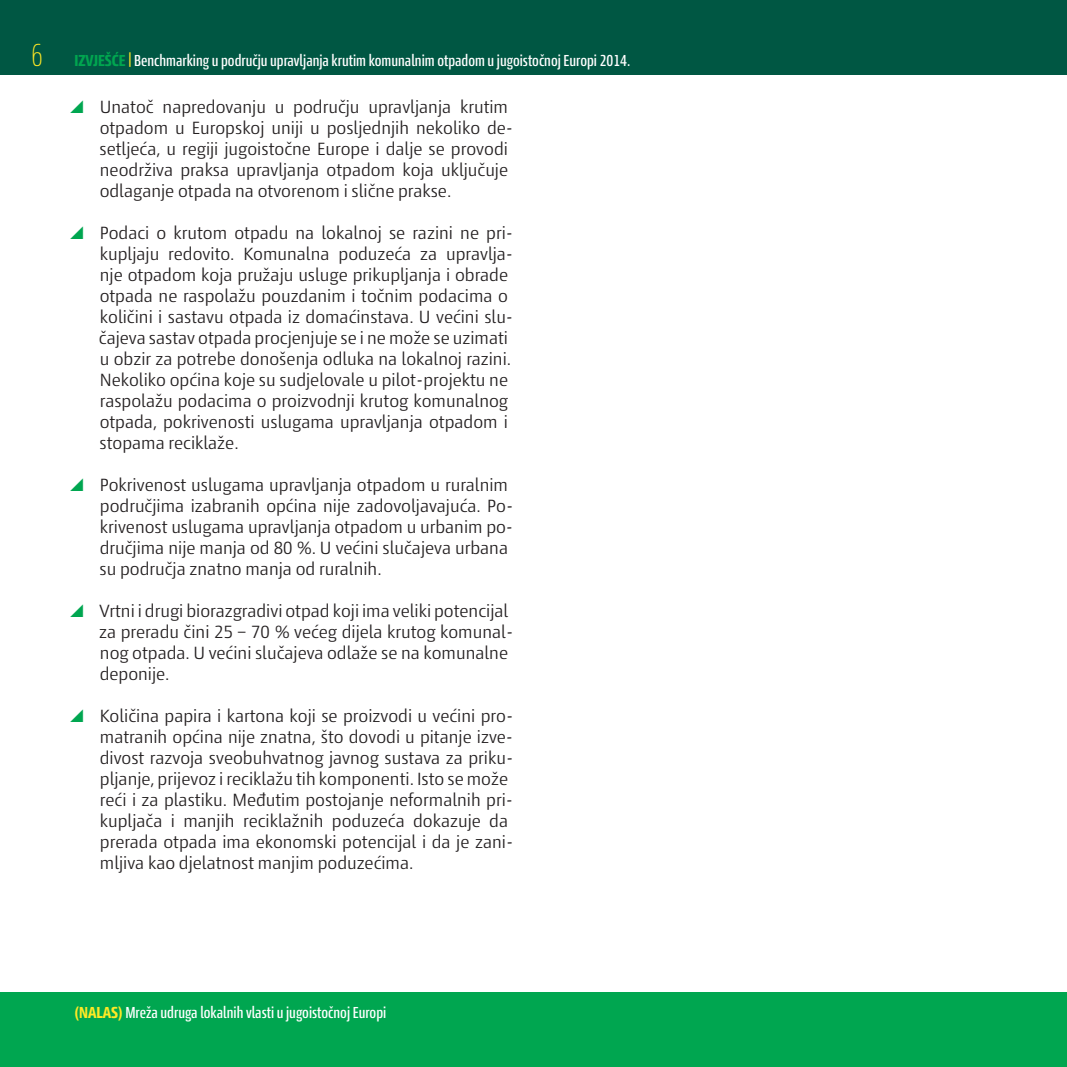
<style>
.page{position:relative;width:1067px;height:1067px;background:#fff}
.page>*{position:absolute;margin:0;border:0;box-sizing:border-box;transform-origin:0 0}
.t1{font:100 condensed 31.5px "Den Haag Nova";color:#ffe925}
.t2{font:300 17.5px/21px "Den Haag Nova";color:#231f20}
.t3{font:500 condensed 15.75px "Den Haag Nova";color:#fff}
.s1{font-weight:700;color:#00a650}
.s2{color:#ffe925}
.s3{font-weight:700;color:#ffe925}
</style>
<div class="page">
<div style="left:0;top:0;width:1067px;height:74px;background:#005743"></div>
<div style="left:0;top:992px;width:1067px;height:75px;background:#00a650"></div>
<h1 class="t1" style="left:32px;top:33px;width:13px">6</h1>
<p class="t3" style="left:74px;top:49px;width:557px"><span class="s1">IZVJEŠĆE</span> <span class="s2">|</span> Benchmarking u području upravljanja krutim komunalnim otpadom u jugoistočnoj Europi 2014.</p>
<p class="t2" style="left:99px;top:95px;width:415px">Unatoč napredovanju u području upravljanja krutim otpadom u Europskoj uniji u posljednjih nekoliko de&shy;setljeća, u regiji jugoistočne Europe i dalje se provodi neodrživa praksa upravljanja otpadom koja uključuje odlaganje otpada na otvorenom i slične prakse.</p>
<p class="t2" style="left:99px;top:221px;width:416px">Podaci o krutom otpadu na lokalnoj se razini ne pri&shy;kupljaju redovito. Komunalna poduzeća za upravlja&shy;nje otpadom koja pružaju usluge prikupljanja i obrade otpada ne raspolažu pouzdanim i točnim podacima o količini i sastavu otpada iz domaćinstava. U većini slu&shy;čajeva sastav otpada procjenjuje se i ne može se uzimati u obzir za potrebe donošenja odluka na lokalnoj razini.<br>Nekoliko općina koje su sudjelovale u pilot-projektu ne raspolažu podacima o proizvodnji krutog komunalnog otpada, pokrivenosti uslugama upravljanja otpadom i stopama reciklaže.</p>
<p class="t2" style="left:99px;top:473px;width:415px">Pokrivenost uslugama upravljanja otpadom u ruralnim područjima izabranih općina nije zadovoljavajuća. Po&shy;krivenost uslugama upravljanja otpadom u urbanim po&shy;dručjima nije manja od 80 %. U većini slučajeva urbana su područja znatno manja od ruralnih.</p>
<p class="t2" style="left:99px;top:599px;width:415px">Vrtni i drugi biorazgradivi otpad koji ima veliki potencijal za preradu čini 25 – 70 % većeg dijela krutog komunal&shy;nog otpada. U većini slučajeva odlaže se na komunalne deponije.</p>
<p class="t2" style="left:100px;top:704px;width:415px">Količina papira i kartona koji se proizvodi u većini pro&shy;matranih općina nije znatna, što dovodi u pitanje izve&shy;divost razvoja sveobuhvatnog javnog sustava za priku&shy;pljanje, prijevoz i reciklažu tih komponenti. Isto se može reći i za plastiku. Međutim postojanje neformalnih pri&shy;kupljača i manjih reciklažnih poduzeća dokazuje da prerada otpada ima ekonomski potencijal i da je zani&shy;mljiva kao djelatnost manjim poduzećima.</p>
<p class="t3" style="left:74px;top:1001px;width:313px"><span class="s3">(NALAS)</span> Mreža udruga lokalnih vlasti u jugoistočnoj Europi</p>
</div>
